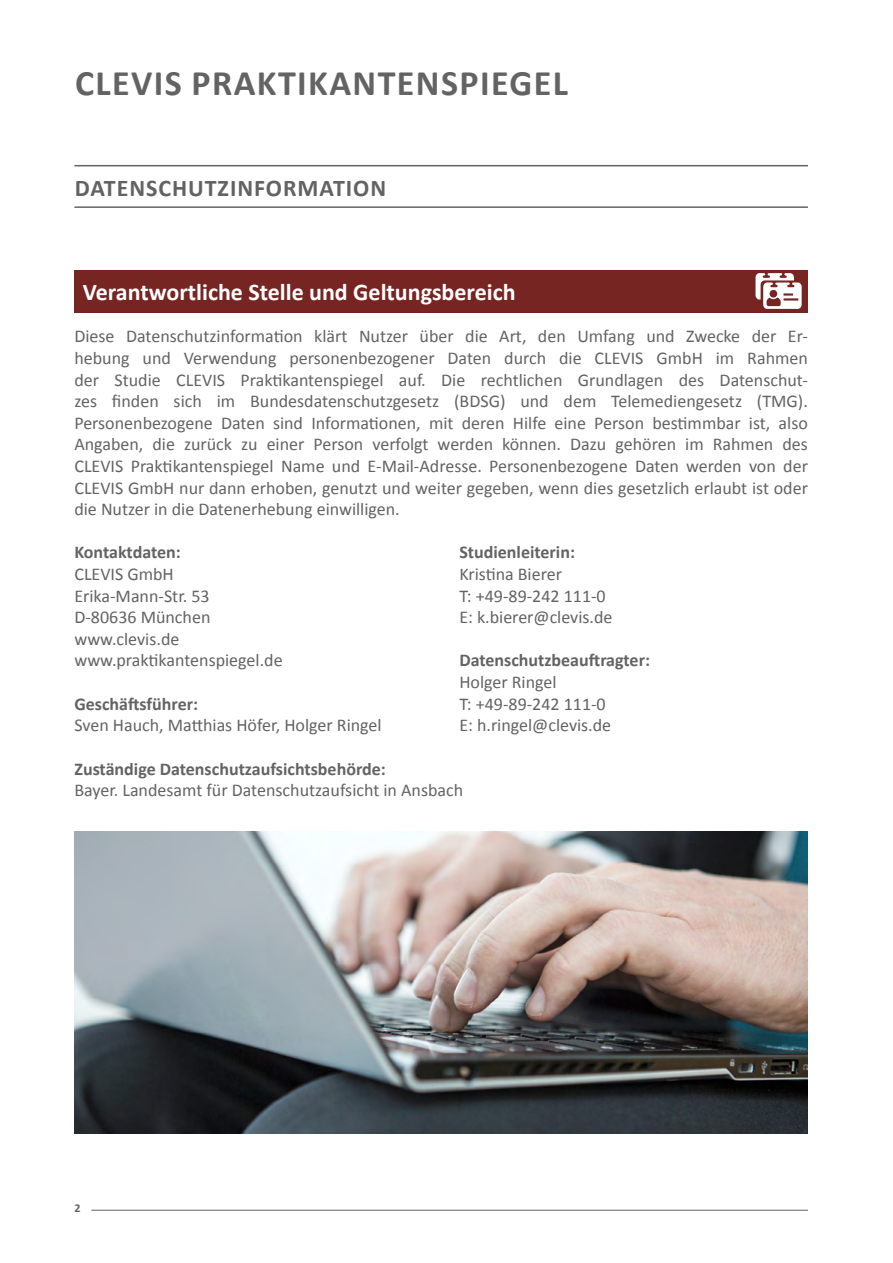
<style>
.page{position:relative;width:893px;height:1263px;background:#fff}
.page>*{position:absolute;margin:0;border:0;box-sizing:border-box;transform-origin:0 0}
.t1{font:700 36px "Calibri";letter-spacing:.04em;color:#646363}
.t2{font:700 24px "Calibri";color:#fff}
.t3{font:700 24px "Calibri";letter-spacing:.04em;color:#646363}
.t4{font:18px/21.6px "Calibri";color:#646363}
.t5{font:700 18px "Calibri";color:#646363}
.t6{font:700 12px "Calibri";color:#646363}
</style>
<div class="page">
<hr style="left:91px;top:1210px;width:717px;height:1px;background:#646363">
<hr style="left:74px;top:165px;width:734px;height:1px;background:#646363">
<hr style="left:74px;top:206px;width:734px;height:2px;background:#646363">
<div style="left:74px;top:270px;width:734px;height:42px;background:#772523"></div>
<svg style="left:755px;top:274px;width:47px;height:35px"></svg>
<img style="left:74px;top:831px;width:734px;height:302px">
<h1 class="t1" style="left:75px;top:60px;width:494px">CLEVIS PRAKTIKANTENSPIEGEL</h1>
<h2 class="t3" style="left:75px;top:172px;width:313px">DATENSCHUTZINFORMATION</h2>
<h2 class="t2" style="left:83px;top:277px;width:434px">Verantwortliche Stelle und Geltungsbereich</h2>
<p class="t4" style="left:74px;top:326px;width:735px;text-align:justify">Diese Datenschutzinformation klärt Nutzer über die Art, den Umfang und Zwecke der Er&shy;hebung und Verwendung personenbezogener Daten durch die CLEVIS GmbH im Rahmen der Studie CLEVIS Praktikantenspiegel auf. Die rechtlichen Grundlagen des Datenschut&shy;zes finden sich im Bundesdatenschutzgesetz (BDSG) und dem Telemediengesetz (TMG).<br>Personenbezogene Daten sind Informationen, mit deren Hilfe eine Person bestimmbar ist, also Angaben, die zurück zu einer Person verfolgt werden können. Dazu gehören im Rahmen des CLEVIS Praktikantenspiegel Name und E-Mail-Adresse. Personenbezogene Daten werden von der CLEVIS GmbH nur dann erhoben, genutzt und weiter gegeben, wenn dies gesetzlich erlaubt ist oder die Nutzer in die Datenerhebung einwilligen.</p>
<p class="t5" style="left:74px;top:541px;width:108px">Kontaktdaten:</p>
<p class="t4" style="left:74px;top:563px;width:210px">CLEVIS GmbH<br>Erika-Mann-Str. 53<br>D-80636 München www.clevis.de www.praktikantenspiegel.de</p>
<p class="t5" style="left:74px;top:692px;width:125px">Geschäftsführer:</p>
<p class="t4" style="left:74px;top:714px;width:309px">Sven Hauch, Matthias Höfer, Holger Ringel</p>
<p class="t5" style="left:459px;top:541px;width:117px">Studienleiterin:</p>
<p class="t4" style="left:459px;top:563px;width:155px">Kristina Bierer<br>T: +49-89-242 111-0<br>E: k.bierer@clevis.de</p>
<p class="t5" style="left:459px;top:649px;width:192px">Datenschutzbeauftragter:</p>
<p class="t4" style="left:459px;top:671px;width:153px">Holger Ringel<br>T: +49-89-242 111-0<br>E: h.ringel@clevis.de</p>
<p class="t5" style="left:74px;top:757px;width:313px">Zuständige Datenschutzaufsichtsbehörde:</p>
<p class="t4" style="left:74px;top:779px;width:390px">Bayer. Landesamt für Datenschutzaufsicht in Ansbach</p>
<p class="t6" style="left:74px;top:1201px;width:8px">2</p>
</div>
